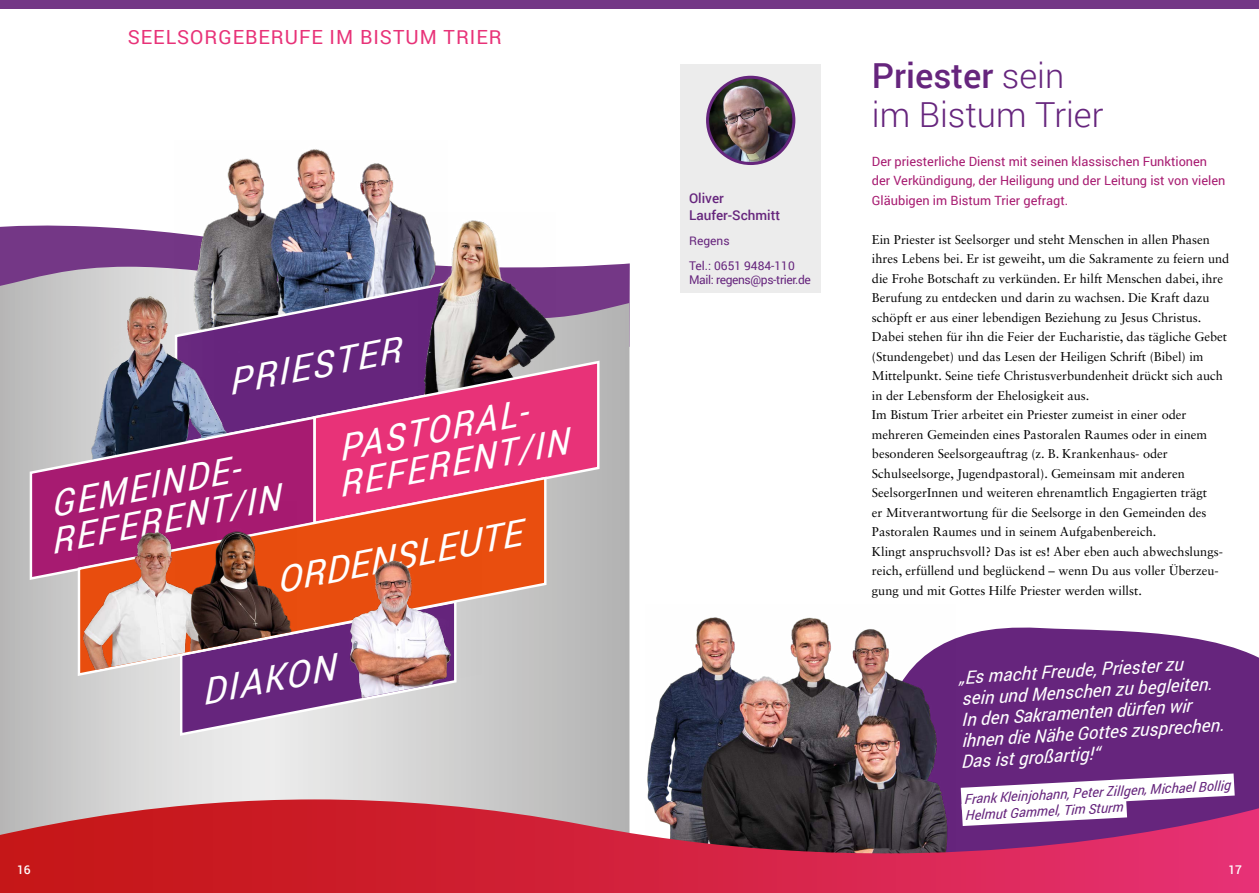
<style>
.page{position:relative;width:1259px;height:893px;background:#fff}
.page>*{position:absolute;margin:0;border:0;box-sizing:border-box;transform-origin:0 0}
.t1{font:italic 36px/36px "Roboto";color:#fff}
.t2{font:italic 36px "Roboto";color:#fff;scale:1.04 1}
.t3{font:300 34.5px/39px "Roboto";color:#66257d}
.t4{font:19.5px "Roboto";letter-spacing:.05em;color:#e83278}
.t5{font:italic 18px/20.9px "Roboto";color:#fff}
.t6{font:italic 13.5px/16.2px "Roboto";color:#66257d}
.t7{font:500 13.5px/16.2px "Roboto";color:#66257d}
.t8{font:12.75px/19.5px "Sabon LT Std";color:#000}
.t9{font:12.75px/19.5px "Roboto";color:#a71b71}
.t10{font:12px/25px "Roboto";color:#66257d}
.t11{font:12px "Roboto";letter-spacing:-.03em;color:#66257d}
.t12{font:500 12px "Roboto";color:#fff}
.s1{font-weight:500}
</style>
<div class="page">
<svg style="left:0;top:225px;width:630px;height:122px;fill:#743786"></svg>
<svg style="left:0;top:267px;width:629px;height:532px;background:#c3c0c3"></svg>
<div style="left:955px;top:627px;width:304px;height:172px;background:#66257d"></div>
<div style="left:0;top:0;width:1259px;height:9px;background:#743786"></div>
<div style="left:680px;top:64px;width:141px;height:228px;background:#ececec"></div>
<img style="left:707px;top:77px;width:87px;height:87px;border-radius:43px">
<div style="left:706px;top:76px;width:89px;height:89px;border:3px solid #66257d;border-radius:50%"></div>
<img style="left:175px;top:149px;width:243px;height:130px">
<svg style="left:257px;top:279px;width:161px;height:136px;background:#63367c"></svg>
<img style="left:66px;top:269px;width:191px;height:146px">
<img style="left:418px;top:213px;width:137px;height:146px">
<svg style="left:28px;top:415px;width:284px;height:166px;background:#994b83"></svg>
<svg style="left:312px;top:359px;width:289px;height:167px;background:#c94982"></svg>
<svg style="left:179px;top:677px;width:279px;height:61px;background:#aa8cb4"></svg>
<img style="left:647px;top:617px;width:308px;height:182px">
<svg style="left:0;top:799px;width:1259px;height:94px;background:#b93148"></svg>
<svg style="left:960px;top:773px;width:274px;height:53px"></svg>
<svg style="left:77px;top:475px;width:471px;height:202px;background:#cd5760"></svg>
<img style="left:78px;top:505px;width:139px;height:168px">
<img style="left:174px;top:501px;width:124px;height:154px">
<img style="left:320px;top:542px;width:163px;height:164px">
<h3 class="t4" style="left:128px;top:23px;width:375px">SEELSORGEBERUFE IM BISTUM TRIER</h3>
<h1 class="t2" style="left:224px;top:357px;width:170px;rotate:-11deg">PRIESTER</h1>
<h1 class="t1" style="left:328px;top:430px;width:235px;rotate:-11deg">PASTORAL-<br>REFERENT/IN</h1>
<h1 class="t2" style="left:272px;top:555px;width:241px;rotate:-11deg">ORDENSLEUTE</h1>
<h1 class="t1" style="left:40px;top:487px;width:235px;rotate:-11deg">GEMEINDE-<br>REFERENT/IN</h1>
<h1 class="t2" style="left:197px;top:668px;width:132px;rotate:-11deg">DIAKON</h1>
<p class="t7" style="left:689px;top:190px;width:93px">Oliver<br>Laufer-Schmitt</p>
<p class="t10" style="left:689px;top:227px;width:107px">Regens<br>Tel.: 0651 9484-110</p>
<p class="t11" style="left:689px;top:271px;width:123px">Mail: regens@ps-trier.de</p>
<h2 class="t3" style="left:872px;top:55px;width:233px"><span class="s1">Priester</span> sein im Bistum Trier</h2>
<p class="t9" style="left:872px;top:151px;width:355px">Der priesterliche Dienst mit seinen klassischen Funktionen der Verkündigung, der Heiligung und der Leitung ist von vielen<br>Gläubigen im Bistum Trier gefragt.</p>
<p class="t8" style="left:872px;top:229px;width:359px">Ein Priester ist Seelsorger und steht Menschen in allen Phasen ihres Lebens bei. Er ist geweiht, um die Sakramente zu feiern und die Frohe Botschaft zu verkünden. Er hilft Menschen dabei, ihre Berufung zu entdecken und darin zu wachsen. Die Kraft dazu schöpft er aus einer lebendigen Beziehung zu Jesus Christus.<br>Dabei stehen für ihn die Feier der Eucharistie, das tägliche Gebet (Stundengebet) und das Lesen der Heiligen Schrift (Bibel) im Mittelpunkt. Seine tiefe Christusverbundenheit drückt sich auch in der Lebensform der Ehelosigkeit aus.<br>Im Bistum Trier arbeitet ein Priester zumeist in einer oder mehreren Gemeinden eines Pastoralen Raumes oder in einem besonderen Seelsorgeauftrag (z. B. Krankenhaus- oder Schulseelsorge, Jugendpastoral). Gemeinsam mit anderen SeelsorgerInnen und weiteren ehrenamtlich Engagierten trägt<br>er Mitverantwortung für die Seelsorge in den Gemeinden des Pastoralen Raumes und in seinem Aufgabenbereich.<br>Klingt anspruchsvoll? Das ist es! Aber eben auch abwechslungs&shy;reich, erfüllend und beglückend – wenn Du aus voller Überzeu&shy;gung und mit Gottes Hilfe Priester werden willst.</p>
<h3 class="t5" style="left:955px;top:668px;width:266px;rotate:-4deg">„Es macht Freude, Priester zu<br>sein und Menschen zu begleiten.<br>In den Sakramenten dürfen wir ihnen die Nähe Gottes zusprechen.<br>Das ist großartig!“</h3>
<p class="t6" style="left:964px;top:790px;width:268px;rotate:-3deg">Frank Kleinjohann, Peter Zillgen, Michael Bollig<br>Helmut Gammel, Tim Sturm</p>
<p class="t12" style="left:17px;top:861px;width:15px">16</p>
<p class="t12" style="left:1228px;top:861px;width:15px">17</p>
</div>
